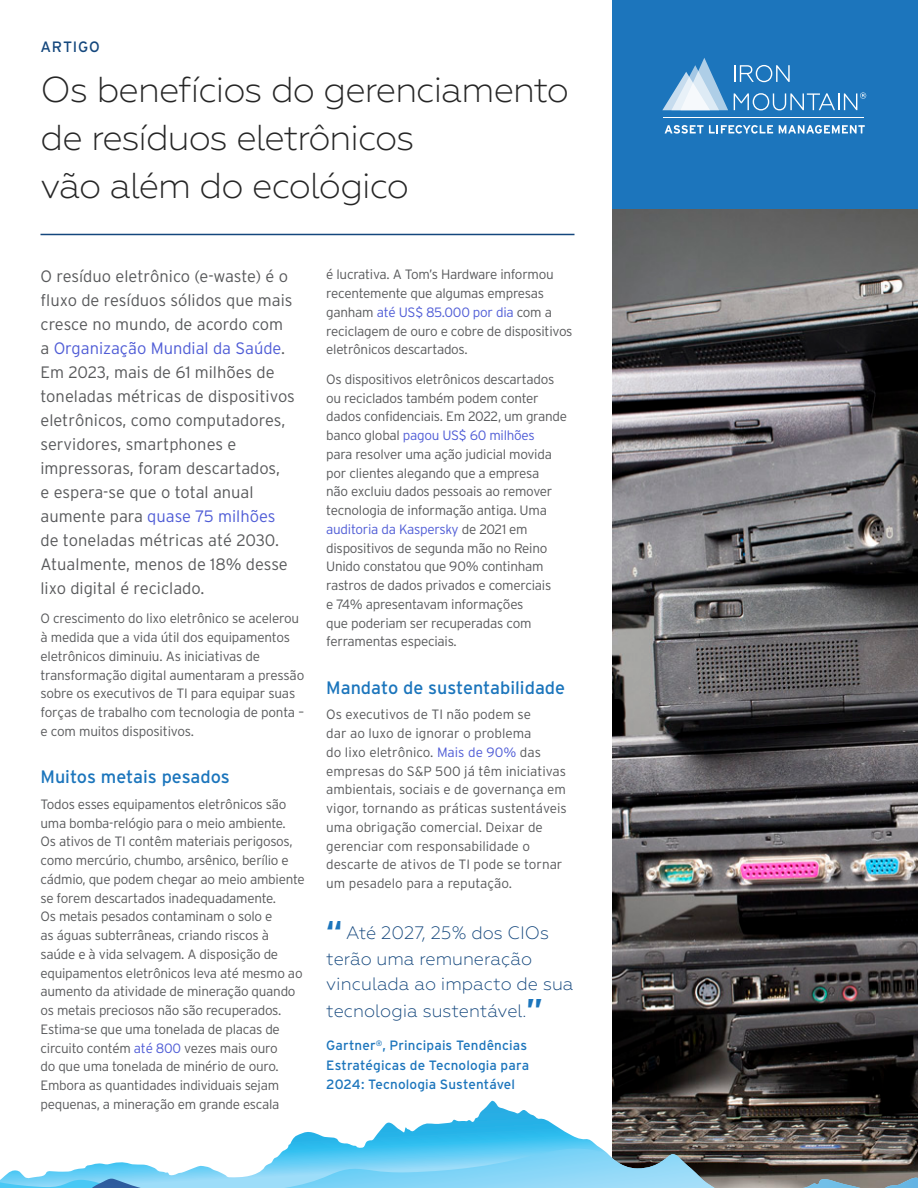
<style>
.page{position:relative;width:918px;height:1188px;background:#fff}
.page>*{position:absolute;margin:0;border:0;box-sizing:border-box;transform-origin:0 0}
.t1{font:300 36px/48px "Geometria";letter-spacing:-.03em;color:#262626}
.t2{font:300 18px/26px "Geometria";color:#14477d}
.t3{font:18px "Interstate";color:#1b75bc}
.t4{font:300 16.5px/24px "Interstate";color:#58595b}
.t5{font:15px "Interstate";letter-spacing:.05em;color:#14477d}
.t6{font:300 13.5px/18.8px "Interstate";letter-spacing:-.02em;color:#58595b}
.t7{font:300 13.5px/18.8px "Interstate";color:#58595b}
.t8{font:13.5px/19.5px "Interstate";letter-spacing:.01em;color:#1c75bc}
.s1{color:#4f5cd6}
.s2{font-family:"Interstate";font-weight:700;font-size:30px;color:#1c75bc}
</style>
<div class="page">
<div style="left:612px;top:0;width:306px;height:1188px;background:#1c75bc"></div>
<img style="left:612px;top:210px;width:306px;height:891px">
<svg style="left:662px;top:58px;width:66px;height:52px"></svg>
<svg style="left:734px;top:65px;width:56px;height:17px"></svg>
<svg style="left:734px;top:92px;width:132px;height:18px"></svg>
<svg style="left:665px;top:125px;width:108px;height:9px"></svg>
<svg style="left:779px;top:125px;width:86px;height:9px"></svg>
<hr style="left:663px;top:117px;width:201px;height:1px;background:#fff">
<img style="left:286px;top:1101px;width:632px;height:87px">
<svg style="left:803px;top:1178px;width:115px;height:10px"></svg>
<svg style="left:0;top:1149px;width:715px;height:39px"></svg>
<hr style="left:40px;top:234px;width:534px;height:1px;background:#14477d">
<p class="t5" style="left:40px;top:39px;width:61px">ARTIGO</p>
<h1 class="t1" style="left:40px;top:65px;width:530px">Os benefícios do gerenciamento de resíduos eletrônicos<br>vão além do ecológico</h1>
<p class="t4" style="left:40px;top:264px;width:256px">O resíduo eletrônico (e-waste) é o fluxo de resíduos sólidos que mais cresce no mundo, de acordo com a <span class="s1">Organização Mundial da Saúde</span>.<br>Em 2023, mais de 61 milhões de toneladas métricas de dispositivos eletrônicos, como computadores, servidores, smartphones e impressoras, foram descartados,<br>e espera-se que o total anual aumente para <span class="s1">quase 75 milhões </span>de toneladas métricas até 2030.<br>Atualmente, menos de 18% desse lixo digital é reciclado.</p>
<p class="t6" style="left:40px;top:609px;width:265px">O crescimento do lixo eletrônico se acelerou à medida que a vida útil dos equipamentos eletrônicos diminuiu. As iniciativas de transformação digital aumentaram a pressão sobre os executivos de TI para equipar suas forças de trabalho com tecnologia de ponta – e com muitos dispositivos.</p>
<h2 class="t3" style="left:40px;top:767px;width:191px">Muitos metais pesados</h2>
<p class="t6" style="left:40px;top:795px;width:266px">Todos esses equipamentos eletrônicos são uma bomba-relógio para o meio ambiente.<br>Os ativos de TI contêm materiais perigosos, como mercúrio, chumbo, arsênico, berílio e cádmio, que podem chegar ao meio ambiente se forem descartados inadequadamente.<br>Os metais pesados contaminam o solo e<br>as águas subterrâneas, criando riscos à saúde e à vida selvagem. A disposição de equipamentos eletrônicos leva até mesmo ao aumento da atividade de mineração quando os metais preciosos não são recuperados.<br>Estima-se que uma tonelada de placas de circuito contém <span class="s1">até 800</span> vezes mais ouro<br>do que uma tonelada de minério de ouro.<br>Embora as quantidades individuais sejam pequenas, a mineração em grande escala</p>
<p class="t6" style="left:326px;top:265px;width:248px">é lucrativa. A Tom’s Hardware informou recentemente que algumas empresas ganham <span class="s1">até US$ 85.000 por dia</span> com a reciclagem de ouro e cobre de dispositivos eletrônicos descartados.</p>
<p class="t6" style="left:326px;top:370px;width:242px">Os dispositivos eletrônicos descartados ou reciclados também podem conter dados confidenciais. Em 2022, um grande banco global <span class="s1">pagou US$ 60 milhões<br></span>para resolver uma ação judicial movida por clientes alegando que a empresa<br>não excluiu dados pessoais ao remover tecnologia de informação antiga. Uma <span class="s1">auditoria da Kaspersky</span> de 2021 em dispositivos de segunda mão no Reino Unido constatou que 90% continham rastros de dados privados e comerciais<br>e 74% apresentavam informações<br>que poderiam ser recuperadas com ferramentas especiais.</p>
<h2 class="t3" style="left:326px;top:678px;width:240px">Mandato de sustentabilidade</h2>
<p class="t7" style="left:326px;top:705px;width:242px">Os executivos de TI não podem se<br>dar ao luxo de ignorar o problema<br>do lixo eletrônico. <span class="s1">Mais de 90%</span> das empresas do S&amp;P 500 já têm iniciativas ambientais, sociais e de governança em vigor, tornando as práticas sustentáveis uma obrigação comercial. Deixar de gerenciar com responsabilidade o descarte de ativos de TI pode se tornar um pesadelo para a reputação.</p>
<h2 class="t2" style="left:326px;top:920px;width:249px"><span class="s2">“</span> Até 2027, 25% dos CIOs terão uma remuneração vinculada ao impacto de sua tecnologia sustentável.<span class="s2">”</span></h2>
<p class="t8" style="left:326px;top:1036px;width:204px">Gartner<sup>®</sup>, Principais Tendências<br>Estratégicas de Tecnologia para<br>2024: Tecnologia Sustentável</p>
</div>
